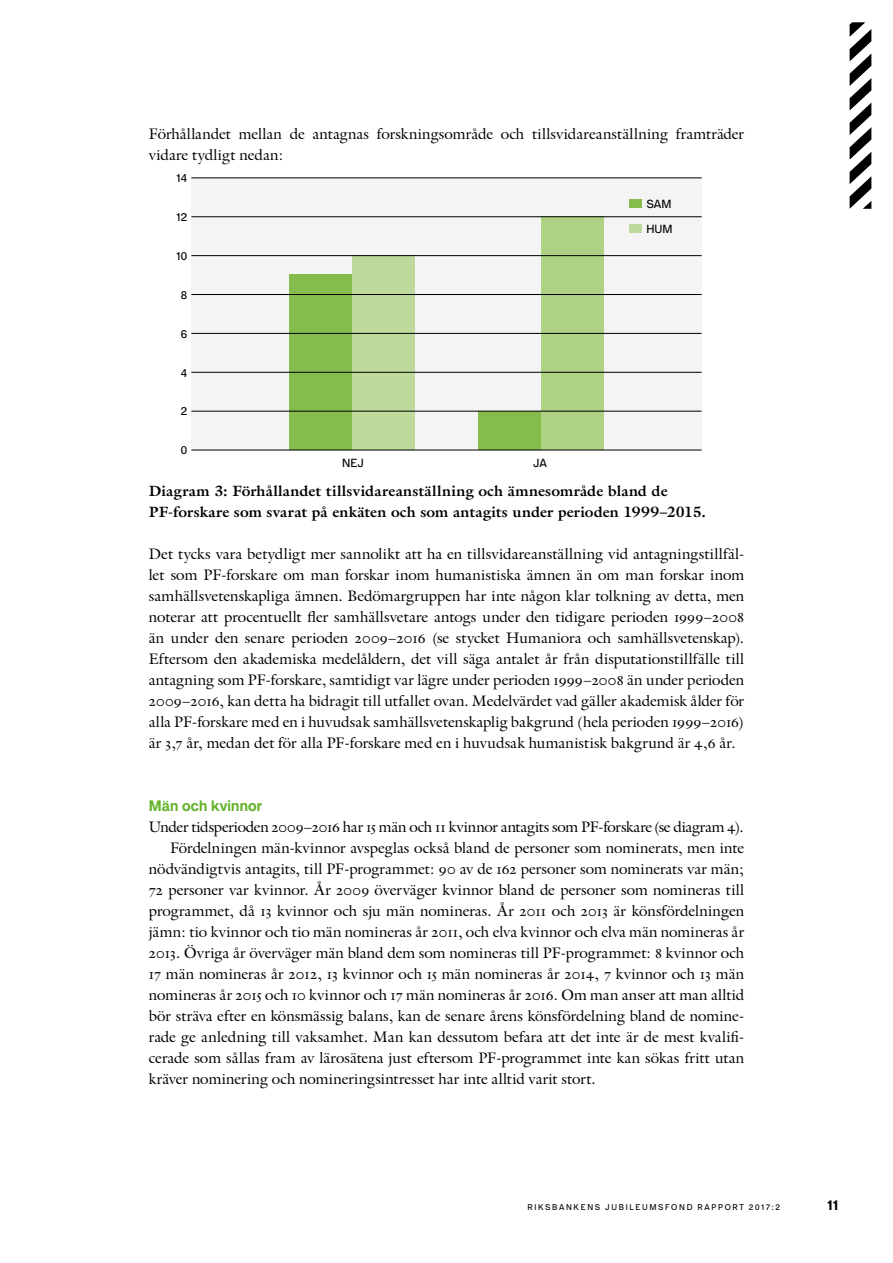
<style>
.page{position:relative;width:893px;height:1263px;background:#fff}
.page>*{position:absolute;margin:0;border:0;box-sizing:border-box;transform-origin:0 0}
.t1{font:15px/21px "Galliard ITC Rm O Sty S";letter-spacing:.005em;color:#000}
.t2{font:700 15px/21px "Galliard Std";letter-spacing:.01em;color:#000}
.t3{font:700 15px "ARS Region";letter-spacing:.01em;color:#64b32b}
.t4{font:700 14.25px "ARS Region";color:#000}
.t5{font:11.7px/25.5px "ARS Region";color:#000}
.t6{font:8.25px "ARS Region";letter-spacing:.2em;color:#000}
</style>
<div class="page">
<svg style="left:850px;top:22px;width:21px;height:187px"></svg>
<div style="left:191px;top:178px;width:511px;height:272px;background:#f4f4f4"></div>
<div style="left:289px;top:275px;width:63px;height:175px;background:#84bd4c"></div>
<div style="left:352px;top:256px;width:63px;height:194px;background:#bdd99b"></div>
<div style="left:478px;top:412px;width:63px;height:38px;background:#84bd4c"></div>
<div style="left:541px;top:216px;width:63px;height:234px;background:#aed184"></div>
<div style="left:629px;top:199px;width:13px;height:9px;background:#84bd4c"></div>
<div style="left:629px;top:225px;width:13px;height:8px;background:#bdd99b"></div>
<hr style="left:191px;top:450px;width:511px;height:1px;background:#000">
<hr style="left:191px;top:178px;width:511px;height:1px;background:#000">
<hr style="left:191px;top:216px;width:511px;height:1px;background:#000">
<hr style="left:191px;top:255px;width:511px;height:1px;background:#000">
<hr style="left:191px;top:294px;width:511px;height:1px;background:#000">
<hr style="left:191px;top:333px;width:511px;height:1px;background:#000">
<hr style="left:191px;top:372px;width:511px;height:1px;background:#000">
<hr style="left:191px;top:411px;width:511px;height:1px;background:#000">
<p class="t1" style="left:149px;top:123px;width:597px">Förhållandet mellan de antagnas forskningsområde och tillsvidareanställning framträder vidare tydligt nedan:</p>
<p class="t5" style="left:176px;top:165px;width:12px">14</p>
<p class="t5" style="left:176px;top:204px;width:12px">12</p>
<p class="t5" style="left:176px;top:243px;width:12px">10</p>
<p class="t5" style="left:181px;top:282px;width:8px">8</p>
<p class="t5" style="left:181px;top:321px;width:8px">6</p>
<p class="t5" style="left:181px;top:360px;width:8px">4</p>
<p class="t5" style="left:181px;top:398px;width:8px">2</p>
<p class="t5" style="left:181px;top:437px;width:8px">0</p>
<p class="t5" style="left:342px;top:450px;width:23px">NEJ</p>
<p class="t5" style="left:533px;top:450px;width:15px">JA</p>
<p class="t5" style="left:646px;top:191px;width:28px">SAM<br>HUM</p>
<p class="t2" style="left:149px;top:480px;width:559px">Diagram 3: Förhållandet tillsvidareanställning och ämnesområde bland de<br>PF-forskare som svarat på enkäten och som antagits under perioden 1999–2015.</p>
<p class="t1" style="left:149px;top:543px;width:597px;text-align:justify">Det tycks vara betydligt mer sannolikt att ha en tillsvidareanställning vid antagningstillfäl&shy;let som PF-forskare om man forskar inom humanistiska ämnen än om man forskar inom samhällsvetenskapliga ämnen. Bedömargruppen har inte någon klar tolkning av detta, men noterar att procentuellt fler samhällsvetare antogs under den tidigare perioden 1999–2008 än under den senare perioden 2009–2016 (se stycket Humaniora och samhällsvetenskap).<br>Eftersom den akademiska medelåldern, det vill säga antalet år från disputationstillfälle till antagning som PF-forskare, samtidigt var lägre under perioden 1999–2008 än under perioden 2009–2016, kan detta ha bidragit till utfallet ovan. Medelvärdet vad gäller akademisk ålder för alla PF-forskare med en i huvudsak samhällsvetenskaplig bakgrund (hela perioden 1999–2016) är 3,7 år, medan det för alla PF-forskare med en i huvudsak humanistisk bakgrund är 4,6 år.</p>
<p class="t3" style="left:149px;top:798px;width:115px">Män och kvinnor</p>
<p class="t1" style="left:149px;top:816px;width:596px">Under tidsperioden 2009–2016 har 15 män och 11 kvinnor antagits som PF-forskare (se diagram 4).</p>
<p class="t1" style="left:170px;top:837px;width:576px">Fördelningen män-kvinnor avspeglas också bland de personer som nominerats, men inte</p>
<p class="t1" style="left:149px;top:858px;width:597px">nödvändigtvis antagits, till PF-programmet: 90 av de 162 personer som nominerats var män;</p>
<p class="t1" style="left:149px;top:879px;width:597px">72 personer var kvinnor. År 2009 överväger kvinnor bland de personer som nomineras till</p>
<p class="t1" style="left:149px;top:900px;width:597px">programmet, då 13 kvinnor och sju män nomineras. År 2011 och 2013 är könsfördelningen</p>
<p class="t1" style="left:149px;top:921px;width:597px">jämn: tio kvinnor och tio män nomineras år 2011, och elva kvinnor och elva män nomineras år</p>
<p class="t1" style="left:149px;top:942px;width:597px">2013. Övriga år överväger män bland dem som nomineras till PF-programmet: 8 kvinnor och</p>
<p class="t1" style="left:149px;top:963px;width:597px">17 män nomineras år 2012, 13 kvinnor och 15 män nomineras år 2014, 7 kvinnor och 13 män</p>
<p class="t1" style="left:149px;top:984px;width:597px">nomineras år 2015 och 10 kvinnor och 17 män nomineras år 2016. Om man anser att man alltid</p>
<p class="t1" style="left:149px;top:1005px;width:597px">bör sträva efter en könsmässig balans, kan de senare årens könsfördelning bland de nomine-</p>
<p class="t1" style="left:149px;top:1026px;width:597px">rade ge anledning till vaksamhet. Man kan dessutom befara att det inte är de mest kvalifi-</p>
<p class="t1" style="left:149px;top:1047px;width:597px">cerade som sållas fram av lärosätena just eftersom PF-programmet inte kan sökas fritt utan</p>
<p class="t1" style="left:149px;top:1068px;width:448px">kräver nominering och nomineringsintresset har inte alltid varit stort.</p>
<p class="t6" style="left:527px;top:1202px;width:254px">RIKSBANKENS JUBILEUMSFOND RAPPORT 2017:2</p>
<p class="t4" style="left:827px;top:1197px;width:13px">11</p>
</div>
